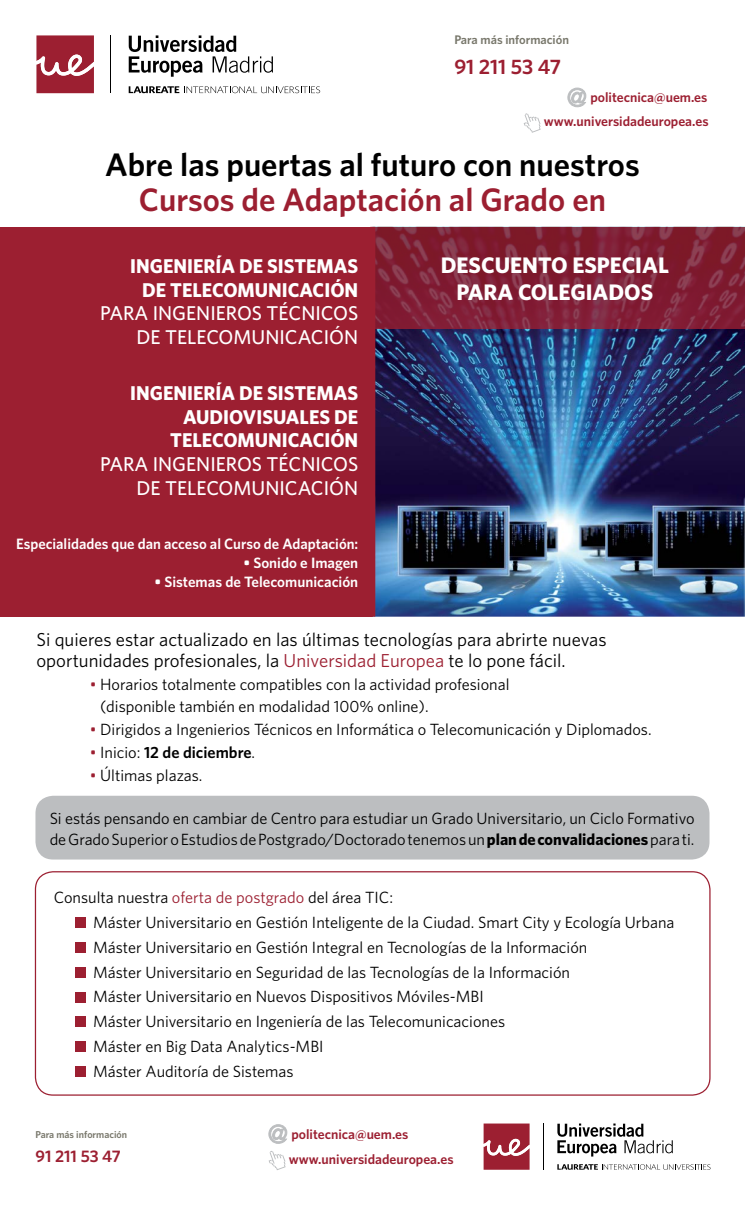
<style>
.page{position:relative;width:745px;height:1205px;background:#fff}
.page>*{position:absolute;margin:0;border:0;box-sizing:border-box;transform-origin:0 0}
.t1{font:600 32.5px "Whitney";color:#000}
.t2{font:600 32.5px "Whitney";color:#9c1f31}
.t3{font:700 22.5px "Whitney";color:#fff}
.t4{font:600 21px "Whitney";color:#9c1f31}
.t5{font:700 20px/23.8px "Whitney";color:#fff;text-align:center}
.t6{font:500 20px/23.8px "Whitney";color:#fff;text-align:right}
.t7{font:18.75px/21.2px "Whitney";color:#000}
.t8{font:600 16.75px "Whitney";color:#9c1f31}
.t9{font:16.25px/24.8px "Whitney";color:#000}
.t10{font:600 16.25px "Whitney";color:#000}
.t11{font:600 15px "Whitney";color:#fff}
.t12{font:600 13.75px/23.6px "Whitney";color:#9c1f31;text-align:right}
.t13{font:600 12.5px "Whitney";color:#78776b}
.t14{font:600 10px "Whitney";color:#78776b}
.s1{color:#9c1f31}
.s2{font-weight:400;color:#9c1f31}
.s3{font-weight:400}
.s4{font-weight:700}
</style>
<div class="page">
<div style="left:0;top:227px;width:372px;height:390px;background:#9c1f31"></div>
<img style="left:375px;top:328px;width:369px;height:289px">
<hr style="left:111px;top:35px;width:1px;height:58px;background:#000">
<svg style="left:36px;top:35px;width:58px;height:58px;background:#aa404f"></svg>
<svg style="left:129px;top:35px;width:144px;height:42px"></svg>
<svg style="left:129px;top:86px;width:191px;height:7px"></svg>
<hr style="left:542px;top:1123px;width:1px;height:46px;background:#000">
<svg style="left:483px;top:1123px;width:46px;height:46px;background:#ab4252"></svg>
<svg style="left:557px;top:1123px;width:115px;height:33px"></svg>
<svg style="left:557px;top:1164px;width:153px;height:5px"></svg>
<svg style="left:567px;top:88px;width:19px;height:19px"></svg>
<svg style="left:523px;top:113px;width:17px;height:20px"></svg>
<div style="left:75px;top:917px;width:11px;height:11px;background:#9c1f31"></div>
<div style="left:75px;top:942px;width:11px;height:11px;background:#9c1f31"></div>
<div style="left:75px;top:967px;width:11px;height:10px;background:#9c1f31"></div>
<div style="left:75px;top:991px;width:11px;height:11px;background:#9c1f31"></div>
<div style="left:75px;top:1016px;width:11px;height:11px;background:#9c1f31"></div>
<div style="left:75px;top:1041px;width:11px;height:11px;background:#9c1f31"></div>
<div style="left:75px;top:1066px;width:11px;height:10px;background:#9c1f31"></div>
<div style="left:35px;top:871px;width:675px;height:224px;border:1px solid #9c1f31;border-radius:18px"></div>
<div style="left:370px;top:227px;width:5px;height:390px;background:#9c1f31"></div>
<svg style="left:375px;top:227px;width:369px;height:101px;background:#802136"></svg>
<div style="left:35px;top:796px;width:674px;height:63px;background:#bcbec0;border-radius:18px"></div>
<svg style="left:268px;top:1124px;width:19px;height:20px"></svg>
<svg style="left:269px;top:1151px;width:16px;height:19px"></svg>
<p class="t13" style="left:454px;top:31px;width:116px">Para más información</p>
<p class="t4" style="left:454px;top:52px;width:108px">91 211 53 47</p>
<p class="t12" style="left:543px;top:86px;width:166px">politecnica@uem.es www.universidadeuropea.es</p>
<h1 class="t1" style="left:105px;top:143px;width:535px">Abre las puertas al futuro con nuestros</h1>
<h1 class="t2" style="left:139px;top:178px;width:468px">Cursos de Adaptación al Grado en</h1>
<p class="t5" style="left:130px;top:254px;width:229px">INGENIERÍA DE SISTEMAS<br>DE TELECOMUNICACIÓN</p>
<p class="t6" style="left:100px;top:301px;width:259px">PARA INGENIEROS TÉCNICOS<br>DE TELECOMUNICACIÓN</p>
<p class="t5" style="left:130px;top:380px;width:229px;text-align:right">INGENIERÍA DE SISTEMAS<br>AUDIOVISUALES DE<br>TELECOMUNICACIÓN</p>
<p class="t6" style="left:100px;top:452px;width:259px">PARA INGENIEROS TÉCNICOS<br>DE TELECOMUNICACIÓN</p>
<p class="t11" style="left:16px;top:534px;width:343px">Especialidades que dan acceso al Curso de Adaptación:</p>
<p class="t11" style="left:243px;top:552px;width:116px">• Sonido e Imagen</p>
<p class="t11" style="left:154px;top:571px;width:205px">• Sistemas de Telecomunicación</p>
<h2 class="t3" style="left:440px;top:250px;width:15px">descuento</h2>
<h2 class="t3" style="left:572px;top:250px;width:50px">especia</h2>
<h2 class="t3" style="left:657px;top:250px;width:12px">L</h2>
<h2 class="t3" style="left:456px;top:277px;width:198px">PARA COLEGIADOS</h2>
<p class="t7" style="left:36px;top:628px;width:571px">Si quieres estar actualizado en las últimas tecnologías para abrirte nuevas oportunidades profesionales, la <span class="s1">Universidad Europea</span> te lo pone fácil.</p>
<p class="t9" style="left:100px;top:673px;width:410px;line-height:21.2px;text-indent:-10px"><span class="s1">•</span> Horarios totalmente compatibles con la actividad profesional (disponible también en modalidad 100% online).</p>
<p class="t9" style="left:90px;top:716px;width:563px"><span class="s1">•</span> Dirigidos a Ingenierios Técnicos en Informática o Telecomunicación y Diplomados.</p>
<p class="t10" style="left:90px;top:741px;width:167px"><span class="s2">•</span> <span class="s3">Inicio:</span> 12 de diciembre<span class="s3">.</span></p>
<p class="t9" style="left:90px;top:762px;width:114px"><span class="s1">•</span> Últimas plazas.</p>
<p class="t9" style="left:50px;top:807px;width:646px;line-height:21.2px">Si estás pensando en cambiar de Centro para estudiar un Grado Universitario, un Ciclo Formativo de Grado Superior o Estudios de Postgrado/Doctorado tenemos un <span class="s4">plan de convalidaciones</span> para ti.</p>
<p class="t9" style="left:93px;top:885px;width:582px;text-indent:-39px">Consulta nuestra <span class="s1">oferta de postgrado</span> del área TIC:<br>Máster Universitario en Gestión Inteligente de la Ciudad. Smart City y Ecología Urbana Máster Universitario en Gestión Integral en Tecnologías de la Información<br>Máster Universitario en Seguridad de las Tecnologías de la Información<br>Máster Universitario en Nuevos Dispositivos Móviles-MBI<br>Máster Universitario en Ingeniería de las Telecomunicaciones<br>Máster en Big Data Analytics-MBI<br>Máster Auditoría de Sistemas</p>
<p class="t14" style="left:35px;top:1128px;width:93px">Para más información</p>
<p class="t8" style="left:35px;top:1145px;width:87px">91 211 53 47</p>
<p class="t12" style="left:288px;top:1121px;width:166px;line-height:24.5px;text-align:left">politecnica@uem.es www.universidadeuropea.es</p>
</div>
